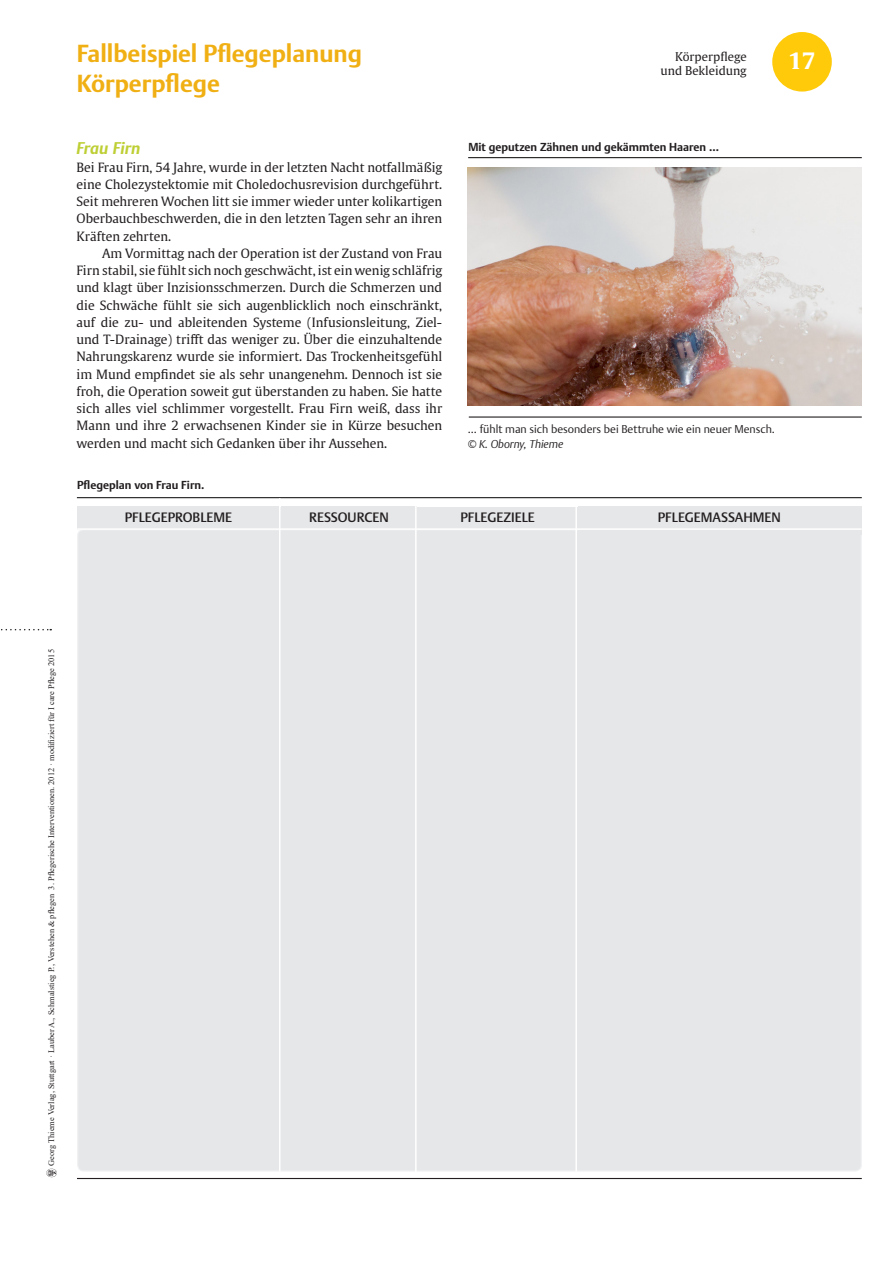
<style>
.page{position:relative;width:893px;height:1263px;background:#fff}
.page>*{position:absolute;margin:0;border:0;box-sizing:border-box;transform-origin:0 0}
.Ü1{font:700 24px "Thieme Argo 2011";color:#f0af13}
.t1{font:700 22.5px "Thieme Gulliver 2011";color:#fff}
.Ü2{font:italic 700 16.5px "Thieme Argo 2011";color:#becf35}
.ÜberschriftKästen{font:500 13.5px "Thieme Argo 2011";color:#231f20}
.Fließtext_mit_Einzug{font:12.75px/17.2px "Thieme Gulliver 2011";color:#231f20;text-align:justify}
.Fließtext{font:12.75px/17.2px "Thieme Gulliver 2011";color:#231f20;text-align:justify}
.Kapitel{font:12px "Thieme Gulliver 2011";color:#231f20}
.Bildüberschrift{font:700 11.25px "Thieme Argo 2011";color:#231f20}
.Bildunterschrift{font:300 11.25px "Thieme Argo 2011";color:#231f20}
.Bildunterschrift-2{font:italic 300 11.25px "Thieme Argo 2011";color:#231f20}
.t2{font:8.4px "Times New Roman";color:#231f20}
</style>
<div class="page">
<img style="left:46px;top:1168px;width:11px;height:10px">
<svg style="left:1px;top:629px;width:50px;height:1px"></svg>
<div style="left:772px;top:32px;width:60px;height:60px;background:#feca0a;border-radius:50%"></div>
<hr style="left:468px;top:157px;width:394px;height:1px;background:#231f20">
<hr style="left:469px;top:416px;width:393px;height:2px;background:#231f20">
<hr style="left:77px;top:497px;width:785px;height:1px;background:#231f20">
<div style="left:78px;top:530px;width:783px;height:641px;background:#e6e7e9;border-radius:6px"></div>
<hr style="left:279px;top:498px;width:1px;height:673px;background:#fff">
<hr style="left:415px;top:501px;width:2px;height:677px;background:#fff">
<div style="left:77px;top:507px;width:785px;height:28px;background:#e6e7e9"></div>
<hr style="left:575px;top:501px;width:2px;height:670px;background:#fff">
<hr style="left:77px;top:528px;width:785px;height:2px;background:#fff">
<hr style="left:77px;top:1178px;width:785px;height:1px;background:#231f20">
<img style="left:468px;top:168px;width:394px;height:238px">
<p class="Ü1" style="left:77px;top:37px;width:287px">Fallbeispiel Pflegeplanung</p>
<p class="Ü1" style="left:77px;top:67px;width:145px">Körperpflege</p>
<p class="Kapitel" style="left:675px;top:48px;width:73px">Körperpflege</p>
<p class="Kapitel" style="left:661px;top:62px;width:88px">und Bekleidung</p>
<p class="t1" style="left:789px;top:43px;width:28px">17</p>
<p class="Ü2" style="left:77px;top:138px;width:65px">Frau Firn</p>
<p class="Fließtext" style="left:77px;top:158px;width:367px">Bei Frau Firn, 54 Jahre, wurde in der letzten Nacht notfallmäßig eine Cholezystektomie mit Choledochusrevision durchgeführt.<br>Seit mehreren Wochen litt sie immer wieder unter kolikartigen Oberbauchbeschwerden, die in den letzten Tagen sehr an ihren Kräften zehrten.</p>
<p class="Fließtext_mit_Einzug" style="left:77px;top:244px;width:367px;text-indent:26px">Am Vormittag nach der Operation ist der Zustand von Frau Firn stabil, sie fühlt sich noch geschwächt, ist ein wenig schläfrig und klagt über Inzisionsschmerzen. Durch die Schmerzen und die Schwäche fühlt sie sich augenblicklich noch einschränkt, auf die zu- und ableitenden Systeme (Infusionsleitung, Ziel&shy;und T-Drainage) trifft das weniger zu. Über die einzuhaltende Nahrungskarenz wurde sie informiert. Das Trockenheitsgefühl im Mund empfindet sie als sehr unangenehm. Dennoch ist sie froh, die Operation soweit gut überstanden zu haben. Sie hatte sich alles viel schlimmer vorgestellt. Frau Firn weiß, dass ihr Mann und ihre 2 erwachsenen Kinder sie in Kürze besuchen werden und macht sich Gedanken über ihr Aussehen.</p>
<p class="Bildüberschrift" style="left:468px;top:140px;width:252px">Mit geputzen Zähnen und gekämmten Haaren ...</p>
<p class="Bildunterschrift" style="left:468px;top:422px;width:309px">... fühlt man sich besonders bei Bettruhe wie ein neuer Mensch.</p>
<p class="Bildunterschrift-2" style="left:468px;top:437px;width:97px">© K. Oborny, Thieme</p>
<p class="Bildüberschrift" style="left:77px;top:478px;width:129px">Pflegeplan von Frau Firn.</p>
<p class="ÜberschriftKästen" style="left:125px;top:508px;width:109px">PFLEGEPROBLEME</p>
<p class="ÜberschriftKästen" style="left:309px;top:508px;width:81px">RESSOURCEN</p>
<p class="ÜberschriftKästen" style="left:460px;top:508px;width:76px">PFLEGEZIELE</p>
<p class="ÜberschriftKästen" style="left:658px;top:508px;width:125px">PFLEGEMASSAHMEN</p>
<p class="t2" style="left:46px;top:1166px;width:518px;rotate:-90deg">Georg Thieme Verlag, Stuttgart · Lauber A., Schmalstieg P., Verstehen &amp; pflegen 3. Pflegerische Interventionen. 2012 · modifiziert für I care Pflege 2015</p>
</div>
